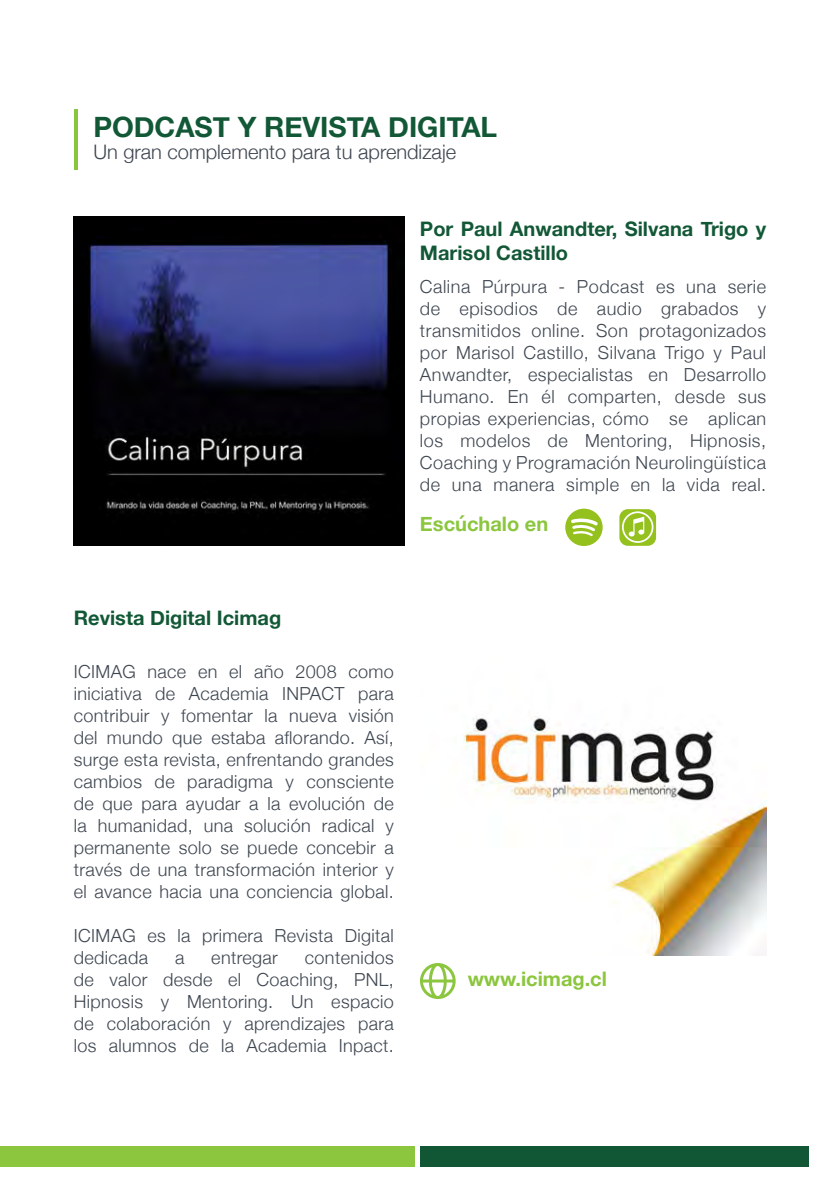
<style>
.page{position:relative;width:840px;height:1191px;background:#fff}
.page>*{position:absolute;margin:0;border:0;box-sizing:border-box;transform-origin:0 0}
.t1{font:700 28px "Helvetica Neue";color:#125836}
.t2{font:700 20px/24px "Helvetica Neue";color:#125836}
.t3{font:300 20px "Helvetica Neue";color:#3e4650}
.t4{font:700 20px "Helvetica Neue";color:#8bc63e}
.t5{font:300 18px/22px "Helvetica Neue";letter-spacing:.02em;color:#3e4650;text-align:justify}
</style>
<div class="page">
<hr style="left:74px;top:110px;width:3px;height:60px;background:#8ac53f">
<img style="left:74px;top:216px;width:330px;height:329px">
<img style="left:464px;top:716px;width:301px;height:239px">
<svg style="left:565px;top:508px;width:37px;height:38px"></svg>
<div style="left:619px;top:509px;width:36px;height:37px;background:#95c11f;border-radius:8px"></div>
<svg style="left:621px;top:511px;width:32px;height:32px"></svg>
<svg style="left:420px;top:963px;width:35px;height:36px"></svg>
<div style="left:0;top:1146px;width:414px;height:21px;background:#8bc63e"></div>
<div style="left:420px;top:1146px;width:387px;height:21px;background:#115635"></div>
<p class="t1" style="left:93px;top:105px;width:405px">PODCAST Y REVISTA DIGITAL</p>
<p class="t3" style="left:93px;top:136px;width:364px">Un gran complemento para tu aprendizaje</p>
<p class="t2" style="left:420px;top:217px;width:347px">Por Paul Anwandter, Silvana Trigo y<br>Marisol Castillo</p>
<p class="t5" style="left:420px;top:274px;width:347px">Calina Púrpura - Podcast es una serie de episodios de audio grabados y transmitidos online. Son protagonizados por Marisol Castillo, Silvana Trigo y Paul Anwandter, especialistas en Desarrollo Humano. En él comparten, desde sus propias experiencias, cómo se aplican los modelos de Mentoring, Hipnosis, Coaching y Programación Neurolingüística de una manera simple en la vida real.</p>
<p class="t4" style="left:420px;top:508px;width:130px">Escúchalo en</p>
<p class="t2" style="left:74px;top:606px;width:209px">Revista Digital Icimag</p>
<p class="t5" style="left:74px;top:659px;width:321px">ICIMAG nace en el año 2008 como iniciativa de Academia INPACT para contribuir y fomentar la nueva visión del mundo que estaba aflorando. Así, surge esta revista, enfrentando grandes cambios de paradigma y consciente de que para ayudar a la evolución de la humanidad, una solución radical y permanente solo se puede concebir a través de una transformación interior y el avance hacia una conciencia global.</p>
<p class="t5" style="left:74px;top:923px;width:321px">ICIMAG es la primera Revista Digital dedicada</p>
<p class="t5" style="left:74px;top:945px;width:321px;text-indent:231px">contenidos de valor desde el Coaching, PNL, Hipnosis y Mentoring. Un espacio de colaboración y aprendizajes para los alumnos de la Academia Inpact.</p>
<p class="t5" style="left:175px;top:945px;width:11px">a</p>
<p class="t5" style="left:211px;top:945px;width:68px">entregar</p>
<p class="t4" style="left:467px;top:962px;width:141px">www.icimag.cl</p>
</div>
